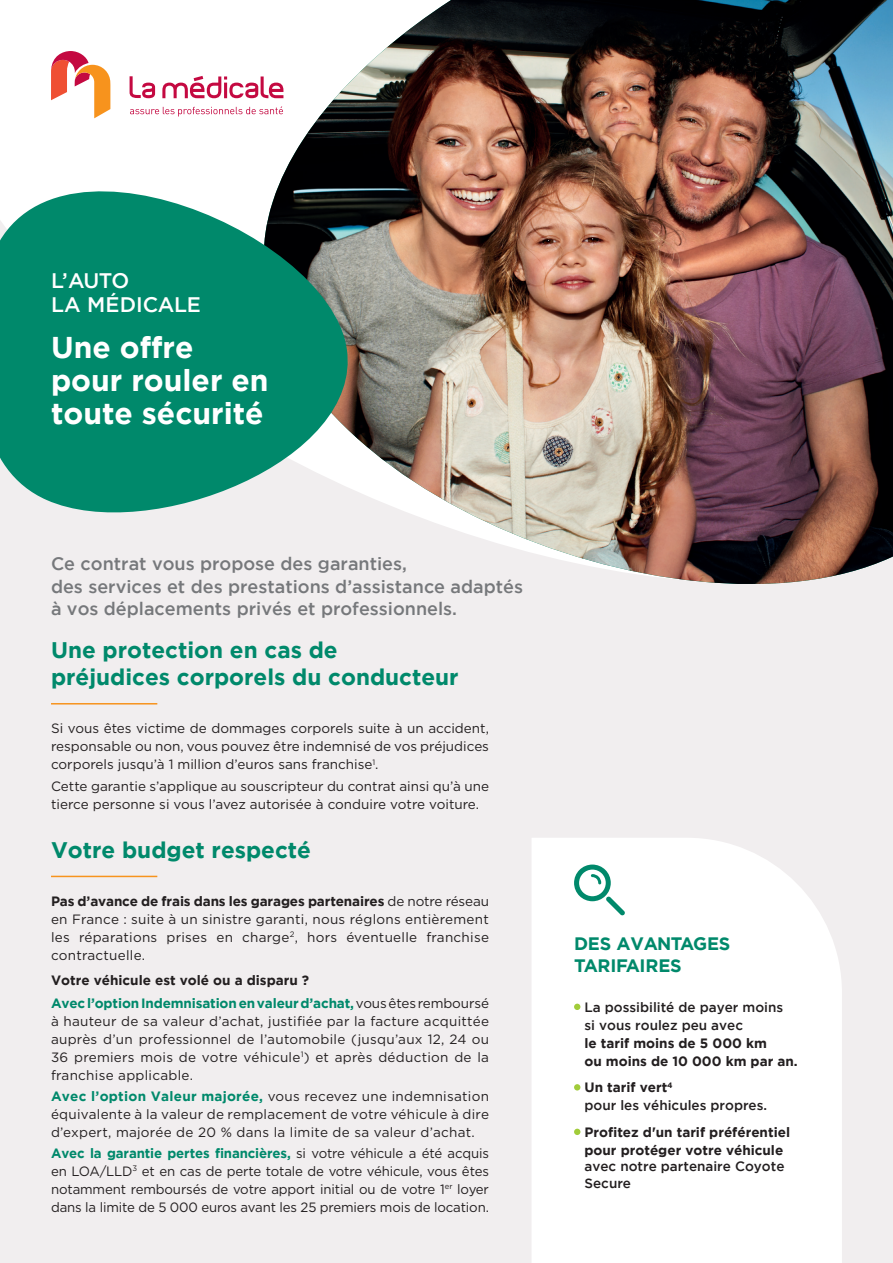
<style>
.page{position:relative;width:893px;height:1263px;background:#f1eeef}
.page>*{position:absolute;margin:0;border:0;box-sizing:border-box;transform-origin:0 0}
.t1{font:700 30px/33px "Gotham";color:#fff}
.t2{font:700 22.5px/27px "Gotham";color:#00896b}
.t3{font:500 21px/24px "Gotham";letter-spacing:-.015em;color:#fff}
.t4{font:500 18px/22.5px "Gotham";color:#76787b}
.t5{font:700 18px/22.5px "Gotham";letter-spacing:-.01em;color:#00896b}
.t6{font:13.5px/18px "Gotham";color:#231f20;text-align:justify}
.t7{font:500 13.5px/18px "Gotham";color:#231f20}
.t8{font:700 13.5px/18px "Gotham";color:#231f20}
.t9{font:700 13.5px/22.2px "Gotham";letter-spacing:-.01em;color:#00896b}
.s1{font-weight:700}
.s2{color:#231f20}
.s3{font-weight:400;color:#231f20}
.s4{font-weight:700;color:#00896b}
</style>
<div class="page">
<div style="left:0;top:0;width:231px;height:99px;background:#fff"></div>
<div style="left:231px;top:0;width:31px;height:99px;background:#fff"></div>
<img style="left:262px;top:0;width:631px;height:584px">
<svg style="left:0;top:99px;width:363px;height:446px;background:#58a493"></svg>
<div style="left:532px;top:838px;width:310px;height:425px;background:#fff"></div>
<svg style="left:574px;top:864px;width:51px;height:51px;background:#bee1d9"></svg>
<svg style="left:574px;top:1004px;width:6px;height:6px"></svg>
<svg style="left:574px;top:1084px;width:6px;height:6px"></svg>
<svg style="left:574px;top:1129px;width:6px;height:6px"></svg>
<hr style="left:51px;top:703px;width:106px;height:1px;background:#f7931d">
<hr style="left:51px;top:876px;width:106px;height:1px;background:#f7931d">
<svg style="left:162px;top:76px;width:121px;height:22px;background:#e8a3b7"></svg>
<svg style="left:130px;top:76px;width:25px;height:22px"></svg>
<svg style="left:130px;top:106px;width:153px;height:10px;background:#f4d5de"></svg>
<svg style="left:51px;top:51px;width:59px;height:67px;background:#f3b29c"></svg>
<h3 class="t3" style="left:51px;top:269px;width:151px">L’AUTO<br>LA MÉDICALE</h3>
<h1 class="t1" style="left:51px;top:330px;width:219px">Une offre pour rouler en toute sécurité</h1>
<h3 class="t4" style="left:51px;top:552px;width:474px">Ce contrat vous propose des garanties,<br>des services et des prestations d’assistance adaptés à vos déplacements privés et professionnels.</h3>
<h2 class="t2" style="left:51px;top:636px;width:409px">Une protection en cas de préjudices corporels du conducteur</h2>
<p class="t6" style="left:51px;top:719px;width:439px">Si vous êtes victime de dommages corporels suite à un accident, responsable ou non, vous pouvez être indemnisé de vos préjudices corporels jusqu’à 1 million d’euros sans franchise<sup>1</sup>.</p>
<p class="t6" style="left:51px;top:777px;width:439px">Cette garantie s’applique au souscripteur du contrat ainsi qu’à une tierce personne si vous l’avez autorisée à conduire votre voiture.</p>
<h2 class="t2" style="left:51px;top:836px;width:262px">Votre budget respecté</h2>
<p class="t6" style="left:51px;top:892px;width:439px"><span class="s1">Pas d’avance de frais dans les garages partenaires</span> de notre réseau en France : suite à un sinistre garanti, nous réglons entièrement les réparations prises en charge<sup>2</sup>, hors éventuelle franchise contractuelle.</p>
<p class="t9" style="left:51px;top:969px;width:439px"><span class="s2">Votre véhicule est volé ou a disparu ?<br></span>Avec l’option Indemnisation en valeur d’achat,<span class="s3">vous êtes remboursé</span></p>
<p class="t6" style="left:51px;top:1011px;width:439px">à hauteur de sa valeur d’achat, justifiée par la facture acquittée auprès d’un professionnel de l’automobile (jusqu’aux 12, 24 ou 36 premiers mois de votre véhicule<sup>1</sup>) et après déduction de la franchise applicable.</p>
<p class="t6" style="left:51px;top:1087px;width:439px"><span class="s4">Avec l’option Valeur majorée,</span> vous recevez une indemnisation équivalente à la valeur de remplacement de votre véhicule à dire d’expert, majorée de 20 % dans la limite de sa valeur d’achat.</p>
<p class="t6" style="left:51px;top:1144px;width:439px"><span class="s4">Avec la garantie pertes financières,</span> si votre véhicule a été acquis en LOA/LLD<sup>3</sup> et en cas de perte totale de votre véhicule, vous êtes notamment remboursés de votre apport initial ou de votre 1<sup>er</sup> loyer dans la limite de 5 000 euros avant les 25 premiers mois de location.</p>
<h3 class="t5" style="left:574px;top:932px;width:158px">DES AVANTAGES<br>TARIFAIRES</h3>
<p class="t7" style="left:584px;top:997px;width:200px">La possibilité de payer moins si vous roulez peu avec</p>
<p class="t8" style="left:584px;top:1033px;width:215px">le tarif moins de 5 000 km<br>ou moins de 10 000 km par an.</p>
<p class="t7" style="left:584px;top:1078px;width:184px"><span class="s1">Un tarif vert</span><sup>4<br></sup>pour les véhicules propres.</p>
<p class="t8" style="left:584px;top:1122px;width:207px">Profitez d'un tarif préférentiel pour protéger votre véhicule</p>
<p class="t7" style="left:584px;top:1158px;width:202px;line-height:16.5px">avec notre partenaire Coyote<br>Secure</p>
</div>
